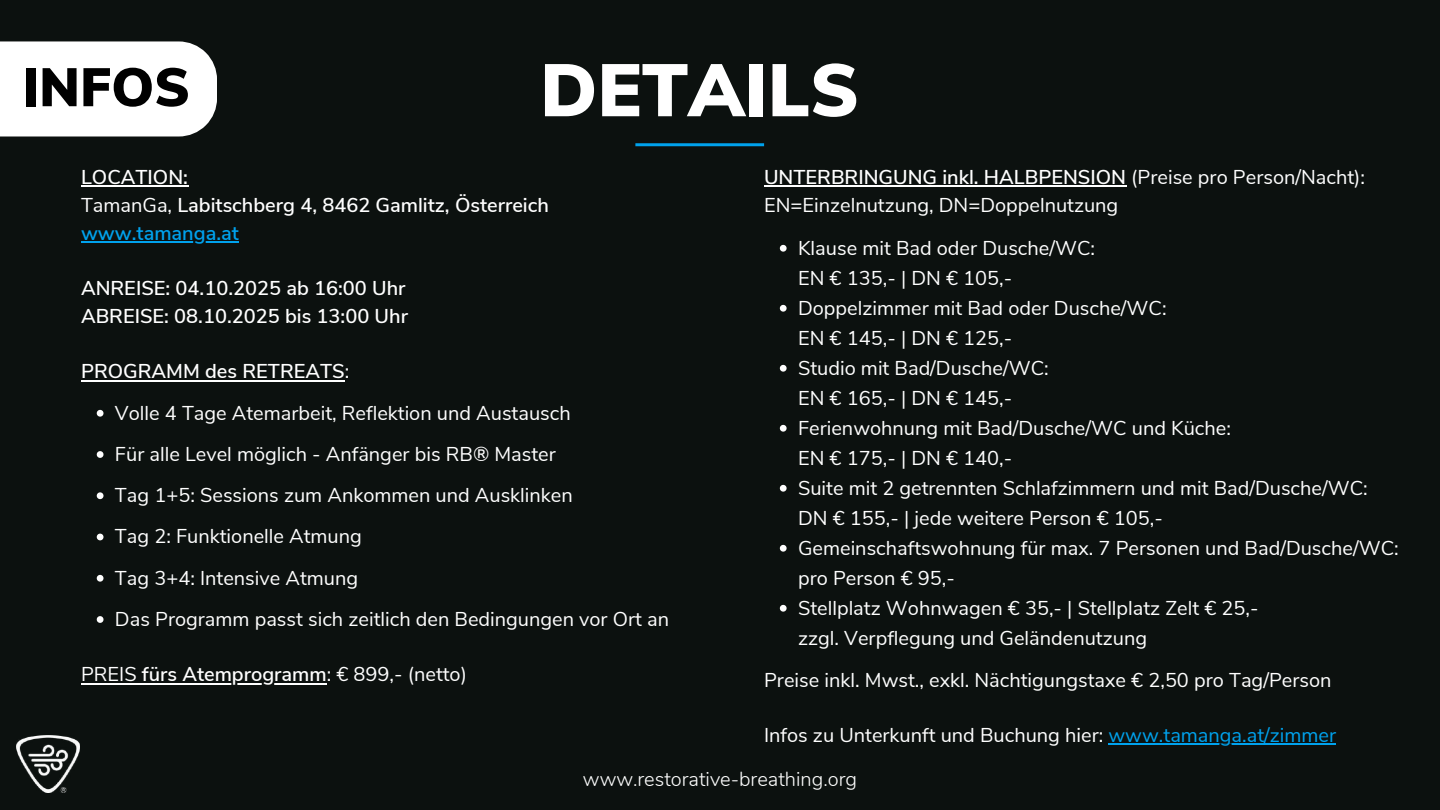
<style>
.page{position:relative;width:1440px;height:810px;background:#0c110f}
.page>*{position:absolute;margin:0;border:0;box-sizing:border-box;transform-origin:0 0}
.t1{font:900 74px "Nunito Sans";color:#fff}
.t2{font:900 54px "Nunito Sans";color:#000}
.t3{font:20px/30px "Nunito Sans";color:#fff}
.t4{font:600 20px/27.8px "Nunito Sans";color:#fff}
.t5{font:300 20px "Nunito";color:#fff}
.s1{font-weight:400}
.s2{color:#00a2ed}
.s3{font-weight:600}
</style>
<div class="page">
<hr style="left:635px;top:143px;width:129px;height:3px;background:#00a2ed">
<div style="left:0;top:41px;width:217px;height:95px;background:#fff"></div>
<img style="left:16px;top:736px;width:63px;height:56px">
<hr style="left:81px;top:186px;width:107px;height:1px;background:#fff">
<hr style="left:81px;top:241px;width:158px;height:2px;background:#00a2ed">
<hr style="left:81px;top:380px;width:264px;height:1px;background:#fff">
<svg style="left:97px;top:410px;width:7px;height:7px"></svg>
<svg style="left:97px;top:451px;width:7px;height:7px"></svg>
<svg style="left:97px;top:492px;width:7px;height:7px"></svg>
<svg style="left:97px;top:534px;width:7px;height:6px"></svg>
<svg style="left:97px;top:575px;width:7px;height:7px"></svg>
<svg style="left:97px;top:616px;width:7px;height:7px"></svg>
<hr style="left:81px;top:683px;width:56px;height:1px;background:#fff">
<hr style="left:137px;top:683px;width:190px;height:1px;background:#fff">
<hr style="left:764px;top:186px;width:362px;height:1px;background:#fff">
<svg style="left:780px;top:245px;width:7px;height:7px"></svg>
<svg style="left:780px;top:305px;width:7px;height:7px"></svg>
<svg style="left:780px;top:365px;width:7px;height:7px"></svg>
<svg style="left:780px;top:425px;width:7px;height:7px"></svg>
<svg style="left:780px;top:485px;width:7px;height:7px"></svg>
<svg style="left:780px;top:545px;width:7px;height:7px"></svg>
<svg style="left:780px;top:605px;width:7px;height:7px"></svg>
<hr style="left:1108px;top:744px;width:228px;height:1px;background:#00a2ed">
<h2 class="t2" style="left:22px;top:52px;width:169px">INFOS</h2>
<h1 class="t1" style="left:540px;top:41px;width:320px">DETAILS</h1>
<p class="t4" style="left:81px;top:164px;width:469px">LOCATION:<br><span class="s1">TamanGa,</span> Labitschberg 4, 8462 Gamlitz, Österreich <span class="s2">www.tamanga.at</span></p>
<p class="t4" style="left:81px;top:275px;width:329px">ANREISE: 04.10.2025 ab 16:00 Uhr<br>ABREISE: 08.10.2025 bis 13:00 Uhr</p>
<p class="t3" style="left:115px;top:351px;width:556px;line-height:41.2px;text-indent:-34px"><span class="s3">PROGRAMM des RETREATS</span>:<br>Volle 4 Tage Atemarbeit, Reflektion und Austausch<br>Für alle Level möglich - Anfänger bis RB® Master<br>Tag 1+5: Sessions zum Ankommen und Ausklinken<br>Tag 2: Funktionelle Atmung<br>Tag 3+4: Intensive Atmung<br>Das Programm passt sich zeitlich den Bedingungen vor Ort an</p>
<p class="t3" style="left:81px;top:660px;width:387px">PREIS <span class="s3">fürs Atemprogramm</span>: € 899,- (netto)</p>
<p class="t3" style="left:764px;top:164px;width:602px;line-height:27.8px"><span class="s3">UNTERBRINGUNG inkl. HALBPENSION</span> (Preise pro Person/Nacht):<br>EN=Einzelnutzung, DN=Doppelnutzung</p>
<p class="t3" style="left:798px;top:233px;width:602px">Klause mit Bad oder Dusche/WC:<br>EN € 135,- | DN € 105,-<br>Doppelzimmer mit Bad oder Dusche/WC:<br>EN € 145,- | DN € 125,-<br>Studio mit Bad/Dusche/WC:<br>EN € 165,- | DN € 145,-<br>Ferienwohnung mit Bad/Dusche/WC und Küche:<br>EN € 175,- | DN € 140,-<br>Suite mit 2 getrennten Schlafzimmern und mit Bad/Dusche/WC:<br>DN € 155,- | jede weitere Person € 105,-<br>Gemeinschaftswohnung fü r max. 7 Personen und Bad/Dusche/WC: pro Person € 95,-<br>Stellplatz Wohnwagen € 35,- | Stellplatz Zelt € 25,-<br>zzgl. Verpflegung und Geländenutzung</p>
<p class="t3" style="left:764px;top:665px;width:569px">Preise inkl. Mwst., exkl. Nächtigungstaxe € 2,50 pro Tag/Person</p>
<p class="t3" style="left:764px;top:721px;width:574px">Infos zu Unterkunft und Buchung hier: <span class="s2">www.tamanga.at/zimmer</span></p>
<p class="t5" style="left:583px;top:766px;width:276px">www.restorative-breathing.org</p>
</div>
